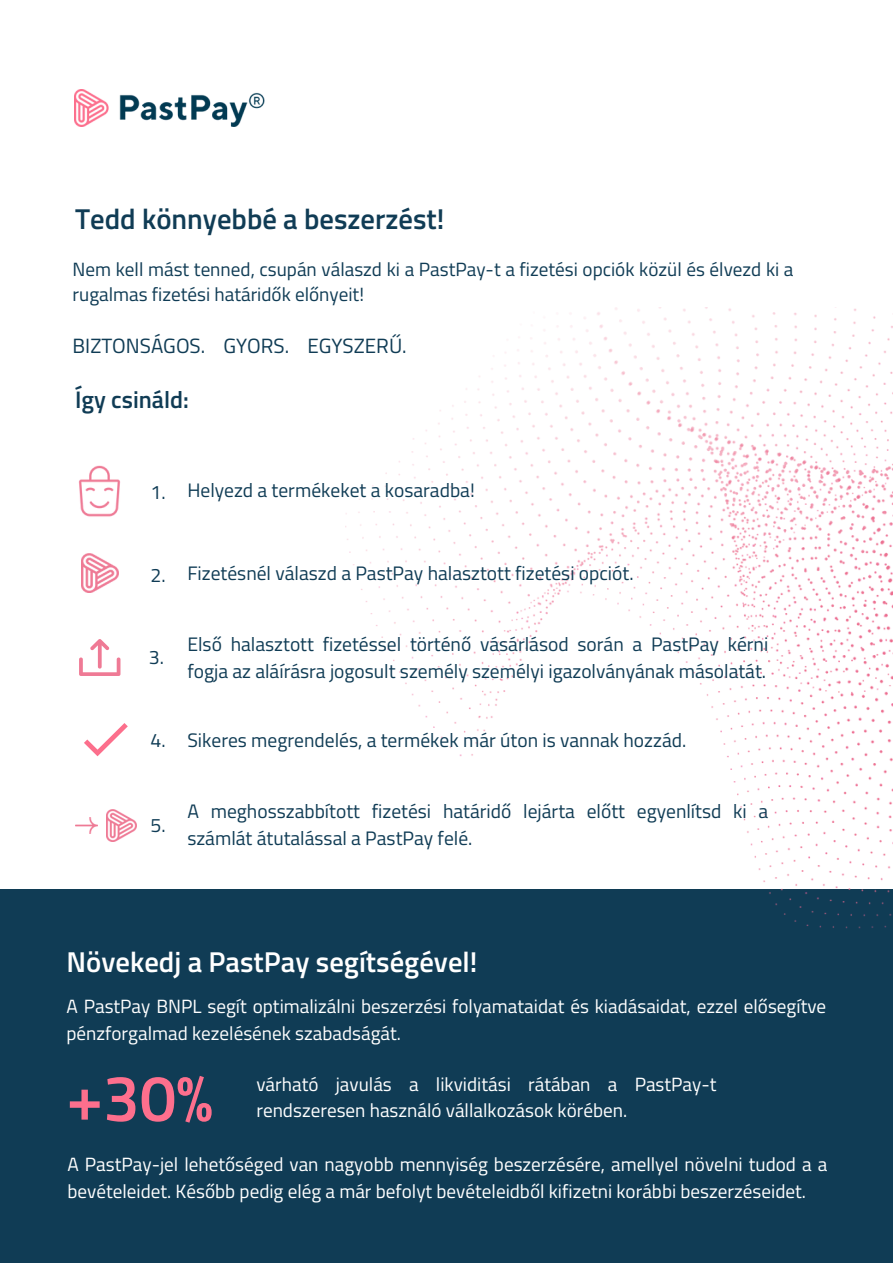
<style>
.page{position:relative;width:893px;height:1264px;background:#fff}
.page>*{position:absolute;margin:0;border:0;box-sizing:border-box;transform-origin:0 0}
.t1{font:600 65.4px "Titillium Web";color:#fd6f8d}
.t2{font:600 28.65px "Titillium Web";color:#fff}
.t3{font:600 28.65px "Titillium Web";color:#103c55}
.t4{font:600 24px "Titillium Web";color:#103c55}
.t5{font:20.7px "Titillium Web";color:#103c55}
.t6{font:19.5px/27px "Titillium Web";color:#103c55}
.t7{font:19.2px/26.2px "Titillium Web";color:#fff}
.t8{font:19.2px/25.8px "Titillium Web";color:#103c55}
</style>
<div class="page">
<div style="left:0;top:889px;width:892px;height:373px;background:#103c55"></div>
<img style="left:345px;top:308px;width:547px;height:621px">
<img style="left:75px;top:817px;width:23px;height:16px">
<img style="left:106px;top:809px;width:31px;height:32px">
<img style="left:78px;top:465px;width:43px;height:52px">
<img style="left:81px;top:553px;width:38px;height:39px">
<svg style="left:79px;top:639px;width:41px;height:37px"></svg>
<svg style="left:84px;top:723px;width:44px;height:33px"></svg>
<img style="left:74px;top:89px;width:190px;height:37px">
<p class="t3" style="left:75px;top:196px;width:371px">Tedd könnyebbé a beszerzést!</p>
<p class="t8" style="left:73px;top:255px;width:722px">Nem kell mást tenned, csupán válaszd ki a PastPay-t a fizetési opciók közül és élvezd ki a rugalmas fizetési határidők előnyeit!</p>
<p class="t5" style="left:73px;top:329px;width:335px">BIZTONSÁGOS. GYORS. EGYSZERŰ.</p>
<p class="t4" style="left:75px;top:381px;width:115px">Így csináld:</p>
<p class="t6" style="left:151px;top:478px;width:17px">1.</p>
<p class="t6" style="left:187px;top:476px;width:289px">Helyezd a termékeket a kosaradba!</p>
<p class="t6" style="left:151px;top:561px;width:17px">2.</p>
<p class="t6" style="left:149px;top:643px;width:17px">3.</p>
<p class="t6" style="left:151px;top:726px;width:17px">4.</p>
<p class="t6" style="left:151px;top:810px;width:17px">5.</p>
<p class="t6" style="left:187px;top:559px;width:447px">Fizetésnél válaszd a PastPay halasztott fizetési opciót.</p>
<p class="t6" style="left:187px;top:630px;width:582px">Első halasztott fizetéssel történő vásárlásod során a PastPay kérni fogja az aláírásra jogosult személy személyi igazolványának másolatát.</p>
<p class="t6" style="left:187px;top:726px;width:500px">Sikeres megrendelés, a termékek már úton is vannak hozzád.</p>
<p class="t6" style="left:187px;top:797px;width:582px">A meghosszabbított fizetési határidő lejárta előtt egyenlítsd ki a számlát átutalással a PastPay felé.</p>
<p class="t2" style="left:66px;top:939px;width:412px">Növekedj a PastPay segítségével!</p>
<p class="t7" style="left:66px;top:993px;width:761px">A PastPay BNPL segít optimalizálni beszerzési folyamataidat és kiadásaidat, ezzel elősegítve pénzforgalmad kezelésének szabadságát.</p>
<p class="t1" style="left:66px;top:1046px;width:148px">+30%</p>
<p class="t7" style="left:256px;top:1070px;width:461px">várható javulás a likviditási rátában a PastPay-t rendszeresen használó vállalkozások körében.</p>
<p class="t7" style="left:67px;top:1150px;width:761px">A PastPay-jel lehetőséged van nagyobb mennyiség beszerzésére, amellyel növelni tudod a a bevételeidet. Később pedig elég a már befolyt bevételeidből kifizetni korábbi beszerzéseidet.</p>
</div>
